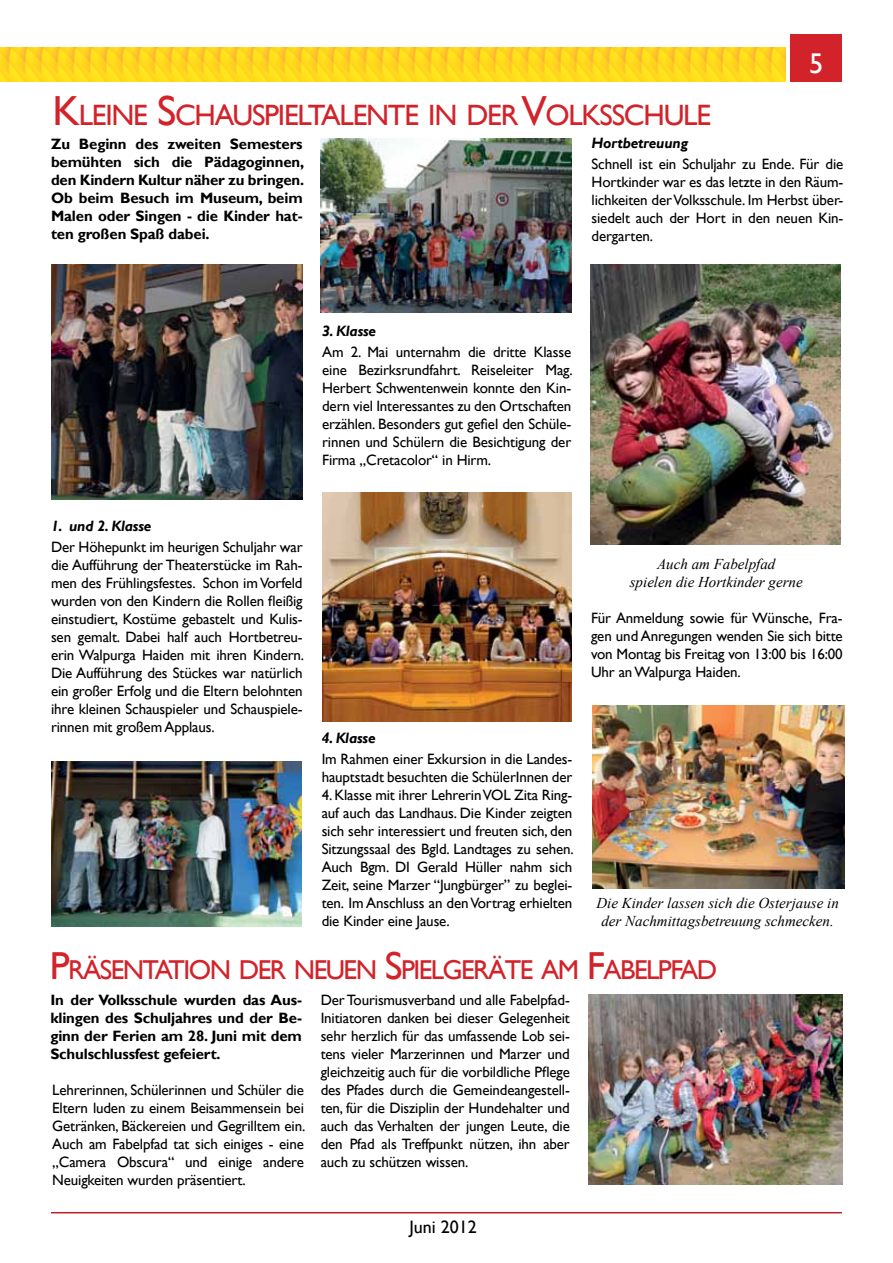
<style>
.page{position:relative;width:893px;height:1263px;background:#fff}
.page>*{position:absolute;margin:0;border:0;box-sizing:border-box;transform-origin:0 0}
.t1{font:29.4px "Gill Sans";letter-spacing:-.045em;color:#d2232a}
.t2{font:28.5px "Gill Sans";color:#fff}
.t3{font:27.3px "Gill Sans";letter-spacing:-.055em;color:#d2232a}
.t4{font:18px "Gill Sans";color:#000}
.t5{font:15px/18px "Gill Sans";letter-spacing:-.01em;color:#000;text-align:justify}
.t6{font:700 15px/18px "Gill Sans";letter-spacing:-.01em;color:#000;text-align:justify}
.t7{font:italic 15px/18px "Times New Roman";color:#000;text-align:center}
.t8{font:italic 700 15px "Gill Sans";letter-spacing:-.01em;color:#000}
.s1{font-size:42px}
.s2{font-size:39px}
</style>
<div class="page">
<hr style="left:51px;top:1212px;width:791px;height:1px;background:#bc2026">
<img style="left:0;top:48px;width:786px;height:34px">
<div style="left:791px;top:34px;width:51px;height:47px;background:#d2232a"></div>
<img style="left:590px;top:265px;width:251px;height:280px">
<img style="left:51px;top:265px;width:252px;height:235px">
<img style="left:322px;top:492px;width:249px;height:229px">
<img style="left:593px;top:706px;width:251px;height:183px">
<img style="left:321px;top:139px;width:251px;height:173px">
<img style="left:52px;top:761px;width:250px;height:166px">
<img style="left:589px;top:994px;width:254px;height:191px">
<h2 class="t2" style="left:809px;top:47px;width:16px">5</h2>
<h1 class="t1" style="left:53px;top:98px;width:660px"><span class="s1">K</span>LEINE <span class="s1">S</span>CHAUSPIELTALENTE IN DER <span class="s1">V</span>OLKSSCHULE</h1>
<p class="t6" style="left:51px;top:135px;width:255px">Zu Beginn des zweiten Semesters bemühten sich die Pädagoginnen, den Kindern Kultur näher zu bringen.<br>Ob beim Besuch im Museum, beim Malen oder Singen - die Kinder hat&shy;ten großen Spaß dabei.</p>
<p class="t8" style="left:592px;top:134px;width:98px">Hortbetreuung</p>
<p class="t5" style="left:592px;top:155px;width:253px">Schnell ist ein Schuljahr zu Ende. Für die Hortkinder war es das letzte in den Räum&shy;lichkeiten der Volksschule. Im Herbst über&shy;siedelt auch der Hort in den neuen Kin&shy;dergarten.</p>
<p class="t8" style="left:322px;top:322px;width:56px">3. Klasse</p>
<p class="t5" style="left:322px;top:343px;width:252px">Am 2. Mai unternahm die dritte Klasse eine Bezirksrundfahrt. Reiseleiter Mag.<br>Herbert Schwentenwein konnte den Kin&shy;dern viel Interessantes zu den Ortschaften erzählen. Besonders gut gefiel den Schüle&shy;rinnen und Schülern die Besichtigung der Firma „Cretacolor“ in Hirm.</p>
<p class="t8" style="left:51px;top:517px;width:102px">1. und 2. Klasse</p>
<p class="t5" style="left:51px;top:538px;width:255px">Der Höhepunkt im heurigen Schuljahr war die Aufführung der Theaterstücke im Rah&shy;men des Frühlingsfestes. Schon im Vorfeld wurden von den Kindern die Rollen fleißig einstudiert, Kostüme gebastelt und Kulis&shy;sen gemalt. Dabei half auch Hortbetreu&shy;erin Walpurga Haiden mit ihren Kindern.<br>Die Aufführung des Stückes war natürlich ein großer Erfolg und die Eltern belohnten ihre kleinen Schauspieler und Schauspiele&shy;rinnen mit großem Applaus.</p>
<p class="t7" style="left:630px;top:554px;width:174px">Auch am Fabelpfad<br>spielen die Hortkinder gerne</p>
<p class="t5" style="left:591px;top:609px;width:253px">Für Anmeldung sowie für Wünsche, Fra&shy;gen und Anregungen wenden Sie sich bitte von Montag bis Freitag von 13:00 bis 16:00<br>Uhr an Walpurga Haiden.</p>
<p class="t8" style="left:322px;top:729px;width:56px">4. Klasse</p>
<p class="t5" style="left:322px;top:750px;width:252px">Im Rahmen einer Exkursion in die Landes&shy;hauptstadt besuchten die SchülerInnen der</p>
<p class="t5" style="left:322px;top:786px;width:254px">4. Klasse mit ihrer Lehrerin VOL Zita Ring&shy;auf auch das Landhaus. Die Kinder zeigten sich sehr interessiert und freuten sich, den Sitzungssaal des Bgld. Landtages zu sehen.<br>Auch Bgm. DI Gerald Hüller nahm sich Zeit, seine Marzer “Jungbürger” zu beglei&shy;ten. Im Anschluss an den Vortrag erhielten die Kinder eine Jause.</p>
<p class="t7" style="left:596px;top:894px;width:244px">Die Kinder lassen sich die Osterjause in der Nachmittagsbetreuung schmecken.</p>
<h3 class="t3" style="left:50px;top:954px;width:669px"><span class="s2">P</span>RÄSENTATION DER NEUEN <span class="s2">S</span>PIELGERÄTE AM <span class="s2">F</span>ABELPFAD</h3>
<p class="t6" style="left:50px;top:991px;width:253px">In der Volksschule wurden das Aus&shy;klingen des Schuljahres und der Be&shy;ginn der Ferien am 28. Juni mit dem Schulschlussfest gefeiert.</p>
<p class="t5" style="left:321px;top:991px;width:251px">Der Tourismusverband und alle Fabelpfad-Initiatoren danken bei dieser Gelegenheit sehr herzlich für das umfassende Lob sei&shy;tens vieler Marzerinnen und Marzer und gleichzeitig auch für die vorbildliche Pflege des Pfades durch die Gemeindeangestell&shy;ten, für die Disziplin der Hundehalter und auch das Verhalten der jungen Leute, die den Pfad als Treffpunkt nützen, ihn aber auch zu schützen wissen.</p>
<p class="t5" style="left:52px;top:1081px;width:255px">Lehrerinnen, Schülerinnen und Schüler die Eltern luden zu einem Beisammensein bei Getränken, Bäckereien und Gegrilltem ein.<br>Auch am Fabelpfad tat sich einiges - eine „Camera Obscura“ und einige andere Neuigkeiten wurden präsentiert.</p>
<p class="t4" style="left:410px;top:1216px;width:69px">Juni 2012</p>
</div>
